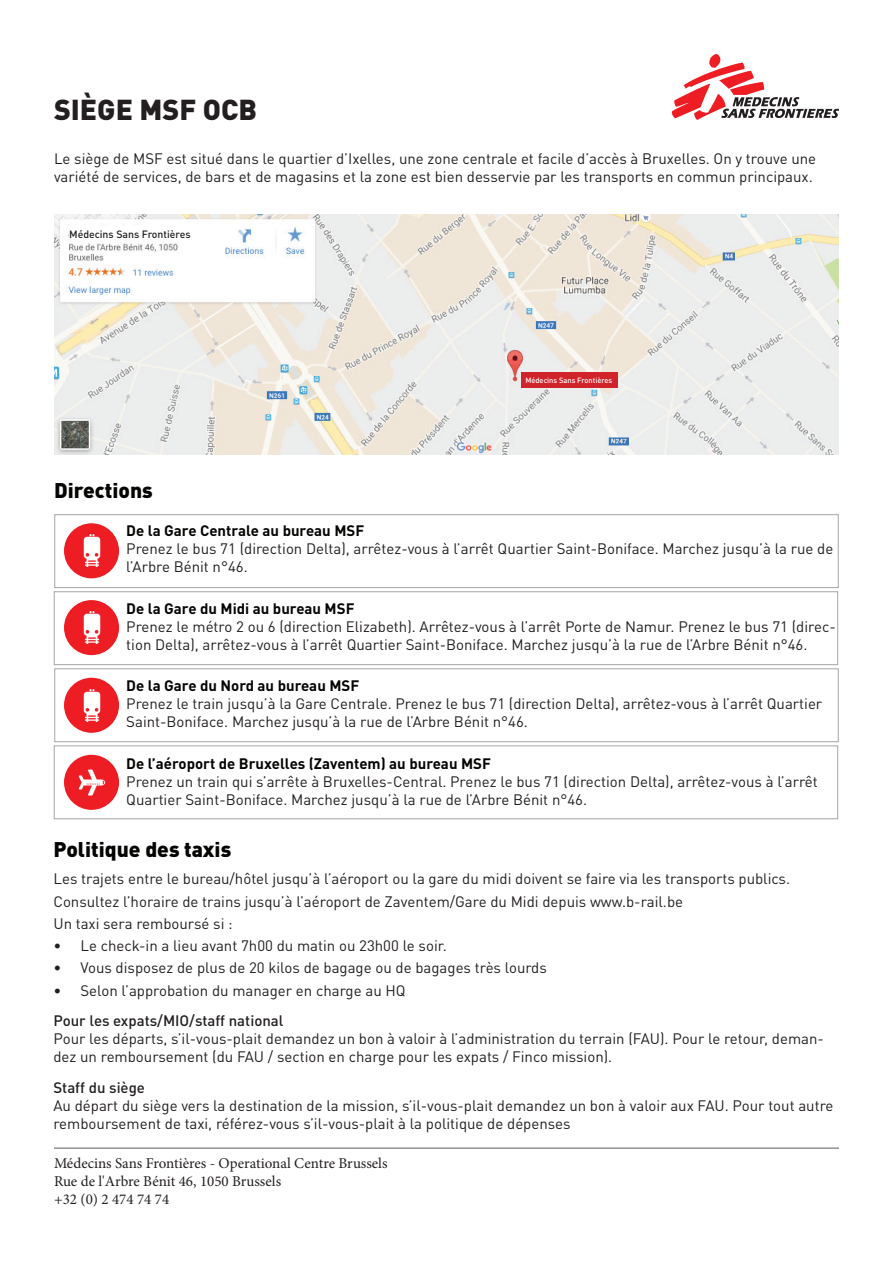
<style>
.page{position:relative;width:893px;height:1263px;background:#fff}
.page>*{position:absolute;margin:0;border:0;box-sizing:border-box;transform-origin:0 0}
.t1{font:900 28.5px "DIN Pro";color:#231f20}
.t2{font:900 21px "DIN Pro";color:#040503}
.t3{font:15px/18px "DIN Pro";color:#231f20}
.t4{font:700 15px "DIN Pro";color:#040503}
.t5{font:15px/18px "Minion Pro";color:#231f20}
.t6{font:500 15px "DIN Pro";color:#231f20}
.t7{font:500 10.5px "DIN Pro";color:#231f20}
.t8{font:500 7.5px "DIN Pro";color:#fff}
</style>
<div class="page">
<svg style="left:672px;top:54px;width:167px;height:66px"></svg>
<hr style="left:54px;top:1147px;width:785px;height:2px;background:#231f20">
<div style="left:64px;top:523px;width:55px;height:55px;background:#ee1d23;border-radius:50%"></div>
<div style="left:64px;top:600px;width:55px;height:55px;background:#ee1d23;border-radius:50%"></div>
<div style="left:64px;top:678px;width:55px;height:55px;background:#ee1d23;border-radius:50%"></div>
<div style="left:64px;top:755px;width:55px;height:55px;background:#ee1d23;border-radius:50%"></div>
<img style="left:83px;top:535px;width:18px;height:32px">
<img style="left:83px;top:612px;width:18px;height:31px">
<img style="left:83px;top:689px;width:18px;height:32px">
<img style="left:78px;top:769px;width:28px;height:27px">
<img style="left:54px;top:214px;width:785px;height:241px">
<div style="left:521px;top:372px;width:97px;height:16px;background:#d1232a"></div>
<div style="left:69px;top:226px;width:107px;height:13px;background:#fff"></div>
<h1 class="t1" style="left:54px;top:85px;width:205px">SIÈGE MSF OCB</h1>
<p class="t3" style="left:54px;top:148px;width:764px">Le siège de MSF est situé dans le quartier d’Ixelles, une zone centrale et facile d’accès à Bruxelles. On y trouve une variété de services, de bars et de magasins et la zone est bien desservie par les transports en commun principaux.</p>
<p class="t7" style="left:69px;top:226px;width:123px">Médecins Sans Frontières</p>
<h2 class="t2" style="left:54px;top:472px;width:100px">Directions</h2>
<p class="t4" style="left:126px;top:518px;width:239px">De la Gare Centrale au bureau MSF</p>
<p class="t8" style="left:525px;top:374px;width:88px">Médecins Sans Frontières</p>
<p class="t3" style="left:126px;top:538px;width:708px">Prenez le bus 71 (direction Delta), arrêtez-vous à l’arrêt Quartier Saint-Boniface. Marchez jusqu’à la rue de l’Arbre Bénit n°46.</p>
<p class="t4" style="left:126px;top:596px;width:230px">De la Gare du Midi au bureau MSF</p>
<p class="t3" style="left:126px;top:616px;width:711px">Prenez le métro 2 ou 6 (direction Elizabeth). Arrêtez-vous à l’arrêt Porte de Namur. Prenez le bus 71 (direc&shy;tion Delta), arrêtez-vous à l’arrêt Quartier Saint-Boniface. Marchez jusqu’à la rue de l’Arbre Bénit n°46.</p>
<p class="t4" style="left:126px;top:673px;width:234px">De la Gare du Nord au bureau MSF</p>
<p class="t3" style="left:126px;top:693px;width:697px">Prenez le train jusqu’à la Gare Centrale. Prenez le bus 71 (direction Delta), arrêtez-vous à l’arrêt Quartier<br>Saint-Boniface. Marchez jusqu’à la rue de l’Arbre Bénit n°46.</p>
<p class="t4" style="left:126px;top:751px;width:366px">De l’aéroport de Bruxelles (Zaventem) au bureau MSF</p>
<p class="t3" style="left:126px;top:771px;width:693px">Prenez un train qui s’arrête à Bruxelles-Central. Prenez le bus 71 (direction Delta), arrêtez-vous à l’arrêt<br>Quartier Saint-Boniface. Marchez jusqu’à la rue de l’Arbre Bénit n°46.</p>
<h2 class="t2" style="left:53px;top:831px;width:179px">Politique des taxis</h2>
<p class="t3" style="left:53px;top:866px;width:738px;line-height:22.2px">Les trajets entre le bureau/hôtel jusqu’à l’aéroport ou la gare du midi doivent se faire via les transports publics.<br>Consultez l’horaire de trains jusqu’à l’aéroport de Zaventem/Gare du Midi depuis www.b-rail.be<br>Un taxi sera remboursé si :</p>
<p class="t3" style="left:53px;top:935px;width:395px">• Le check-in a lieu avant 7h00 du matin ou 23h00 le soir.</p>
<p class="t3" style="left:53px;top:957px;width:495px">• Vous disposez de plus de 20 kilos de bagage ou de bagages très lourds</p>
<p class="t3" style="left:53px;top:980px;width:354px">• Selon l’approbation du manager en charge au HQ</p>
<p class="t6" style="left:53px;top:1009px;width:232px">Pour les expats/MIO/staff national</p>
<p class="t3" style="left:53px;top:1028px;width:772px">Pour les départs, s’il-vous-plait demandez un bon à valoir à l’administration du terrain (FAU). Pour le retour, deman&shy;dez un remboursement (du FAU / section en charge pour les expats / Finco mission).</p>
<p class="t6" style="left:53px;top:1075px;width:93px">Staff du siège</p>
<p class="t3" style="left:53px;top:1095px;width:781px">Au départ du siège vers la destination de la mission, s’il-vous-plait demandez un bon à valoir aux FAU. Pour tout autre remboursement de taxi, référez-vous s’il-vous-plait à la politique de dépenses</p>
<p class="t5" style="left:54px;top:1154px;width:335px">Médecins Sans Frontières - Operational Centre Brussels<br>Rue de l'Arbre Bénit 46, 1050 Brussels<br>+32 (0) 2 474 74 74</p>
</div>
